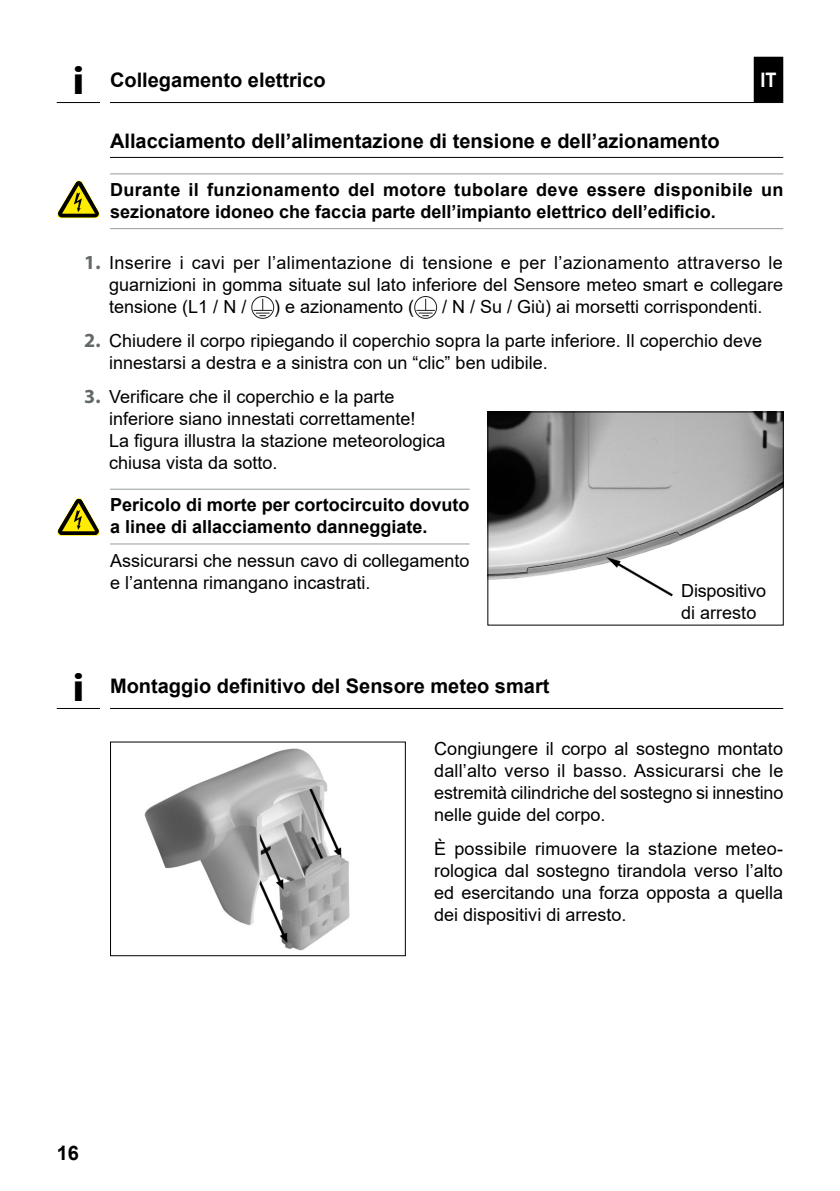
<style>
.page{position:relative;width:840px;height:1191px;background:#fff}
.page>*{position:absolute;margin:0;border:0;box-sizing:border-box;transform-origin:0 0}
.INFO-Icon{font:700 40px "Myriad Pro";color:#000;scale:1.1 1}
.Überschrift_-_DE{font:700 20px "Arial";color:#000}
.Kapitelüberschrift{font:700 20px "Arial";color:#000}
.Fließtext_-_IT{font:700 20px "Arial";color:#000}
.t1{font:700 20px "Arial";color:#fff;scale:.9 1}
.Fließtext_-_IT-2{font:18px/22px "Arial";color:#000}
.Sicherheitshinweise{font:700 18px/22px "Arial";color:#000}
.s1{font-family:"Myriad Pro";font-weight:700;font-size:20px;color:#626968}
</style>
<div class="page">
<div style="left:754px;top:58px;width:27px;height:43px;background:#000"></div>
<div style="left:753px;top:57px;width:29px;height:45px;border:2px solid #000"></div>
<hr style="left:110px;top:102px;width:672px;height:1px;background:#000">
<hr style="left:57px;top:102px;width:43px;height:1px;background:#000">
<img style="left:489px;top:413px;width:292px;height:184px">
<div style="left:487px;top:411px;width:296px;height:214px;border:1px solid #000"></div>
<img style="left:144px;top:748px;width:206px;height:203px">
<div style="left:110px;top:741px;width:295px;height:215px;border:1px solid #000"></div>
<svg style="left:57px;top:708px;width:725px;height:1px"></svg>
<hr style="left:110px;top:157px;width:672px;height:1px;background:#000">
<hr style="left:110px;top:173px;width:672px;height:1px;background:#959c9d">
<hr style="left:110px;top:228px;width:672px;height:1px;background:#959c9d">
<hr style="left:110px;top:489px;width:359px;height:1px;background:#959c9d">
<hr style="left:110px;top:543px;width:359px;height:1px;background:#959c9d">
<div style="left:251px;top:296px;width:23px;height:23px;border:1px solid #1d1d1b;border-radius:50%"></div>
<svg style="left:253px;top:299px;width:19px;height:17px"></svg>
<div style="left:414px;top:296px;width:22px;height:23px;border:1px solid #1d1d1b;border-radius:50%"></div>
<svg style="left:416px;top:299px;width:18px;height:17px"></svg>
<svg style="left:57px;top:498px;width:43px;height:38px"></svg>
<svg style="left:57px;top:180px;width:43px;height:38px"></svg>
<p class="INFO-Icon" style="left:72px;top:59px;width:12px">i</p>
<p class="Fließtext_-_IT" style="left:110px;top:66px;width:217px">Collegamento elettrico</p>
<p class="t1" style="left:760px;top:66px;width:19px">IT</p>
<p class="Überschrift_-_DE" style="left:110px;top:127px;width:611px">Allacciamento dell’alimentazione di tensione e dell’azionamento</p>
<p class="Sicherheitshinweise" style="left:110px;top:179px;width:674px">Durante il funzionamento del motore tubolare deve essere disponibile un sezionatore idoneo che faccia parte dell’impianto elettrico dell’edificio.</p>
<p class="Fließtext_-_IT-2" style="left:109px;top:252px;width:675px;text-align:justify;text-indent:-25px"><span class="s1">1.</span> Inserire i cavi per l’alimentazione di tensione e per l’azionamento attraverso le guarnizioni in gomma situate sul lato inferiore del Sensore meteo smart e collegare tensione (L1 / N /</p>
<p class="Fließtext_-_IT-2" style="left:274px;top:296px;width:142px">) e azionamento (</p>
<p class="Fließtext_-_IT-2" style="left:442px;top:296px;width:322px">/ N / Su / Giù) ai morsetti corrispondenti.</p>
<p class="Fließtext_-_IT-2" style="left:109px;top:329px;width:654px;text-indent:-25px"><span class="s1">2.</span> Chiudere il corpo ripiegando il coperchio sopra la parte inferiore. Il coperchio deve innestarsi a destra e a sinistra con un “clic” ben udibile.</p>
<p class="Fließtext_-_IT-2" style="left:109px;top:385px;width:338px;text-indent:-25px"><span class="s1">3.</span> Verificare che il coperchio e la parte inferiore siano innestati correttamente!<br>La figura illustra la stazione meteorologica chiusa vista da sotto.</p>
<p class="INFO-Icon" style="left:72px;top:665px;width:12px">i</p>
<p class="Sicherheitshinweise" style="left:110px;top:494px;width:361px">Pericolo di morte per cortocircuito dovuto a linee di allacciamento danneggiate.</p>
<p class="Fließtext_-_IT-2" style="left:110px;top:550px;width:361px">Assicurarsi che nessun cavo di collegamento e l’antenna rimangano incastrati.</p>
<p class="Kapitelüberschrift" style="left:110px;top:671px;width:440px">Montaggio definitivo del Sensore meteo smart</p>
<p class="Fließtext_-_IT-2" style="left:680px;top:580px;width:86px">Dispositivo di arresto</p>
<p class="Fließtext_-_IT-2" style="left:434px;top:738px;width:350px;text-align:justify">Congiungere il corpo al sostegno montato dall’alto verso il basso. Assicurarsi che le estremità cilindriche del sostegno si innestino nelle guide del corpo.</p>
<p class="Fließtext_-_IT-2" style="left:434px;top:838px;width:350px;text-align:justify">È possibile rimuovere la stazione meteo&shy;rologica dal sostegno tirandola verso l’alto ed esercitando una forza opposta a quella dei dispositivi di arresto.</p>
<p class="Überschrift_-_DE" style="left:57px;top:1139px;width:24px">16</p>
</div>
